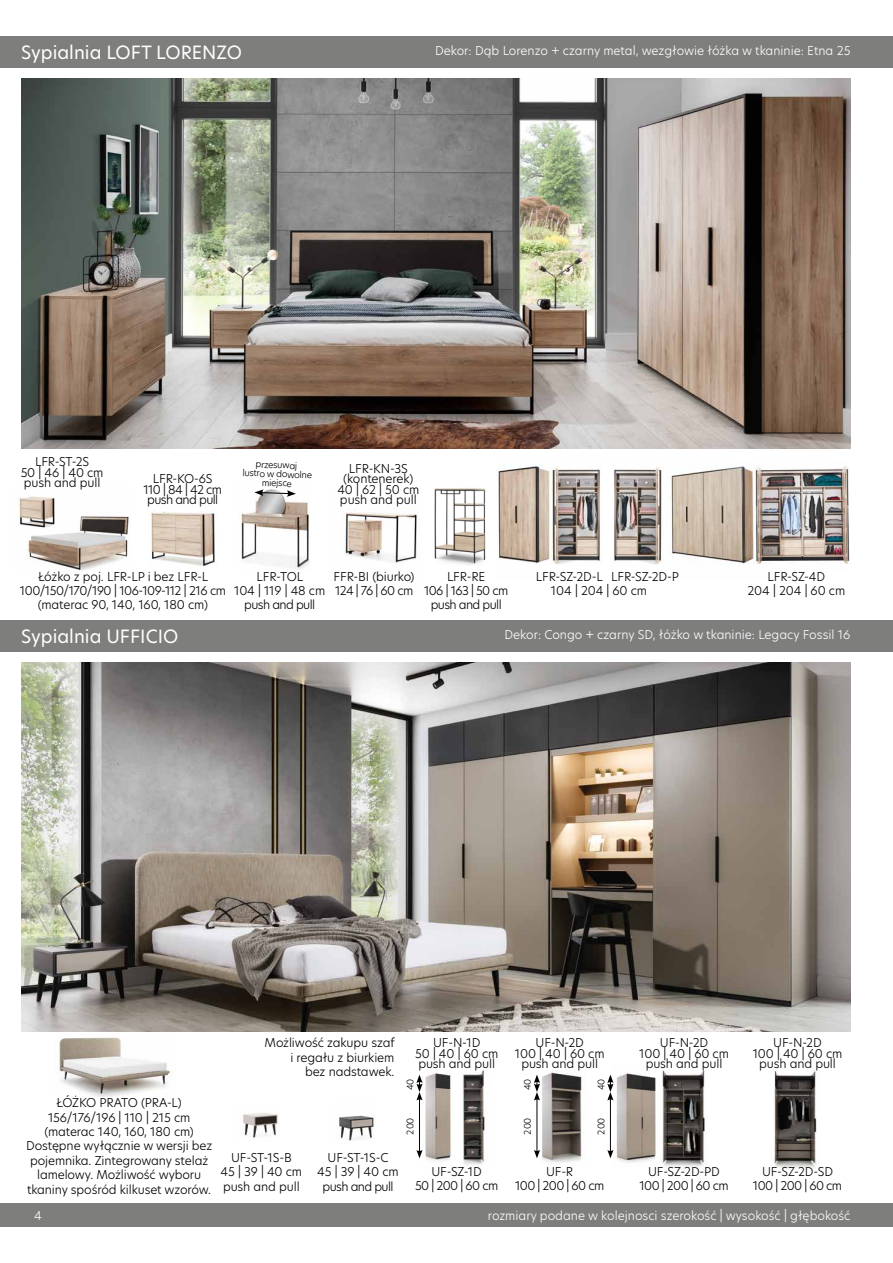
<style>
.page{position:relative;width:893px;height:1263px;background:#fff}
.page>*{position:absolute;margin:0;border:0;box-sizing:border-box;transform-origin:0 0}
.t1{font:18px "New Hero";color:#fff}
.t2{font:300 12px/14.4px "New Hero";letter-spacing:-.01em;color:#010202;text-align:center}
.t3{font:300 12px/14.4px "New Hero";letter-spacing:-.05em;color:#010202;text-align:center}
.t4{font:300 12px "New Hero";color:#fff}
.t5{font:300 12px/14.4px "New Hero";letter-spacing:-.035em;color:#010202;text-align:center}
.t6{font:300 9px/9px "New Hero";color:#000;text-align:center}
.t7{font:300 9px "New Hero";letter-spacing:-.01em;color:#010202}
</style>
<div class="page">
<div style="left:0;top:1203px;width:893px;height:24px;background:#7e7e7d"></div>
<img style="left:21px;top:662px;width:829px;height:370px">
<img style="left:149px;top:511px;width:66px;height:55px">
<img style="left:17px;top:499px;width:112px;height:72px">
<img style="left:18px;top:496px;width:39px;height:32px">
<img style="left:669px;top:466px;width:85px;height:98px">
<img style="left:754px;top:466px;width:96px;height:98px">
<img style="left:613px;top:467px;width:49px;height:97px">
<img style="left:345px;top:512px;width:72px;height:51px">
<img style="left:434px;top:488px;width:52px;height:77px">
<img style="left:498px;top:465px;width:53px;height:100px">
<img style="left:552px;top:467px;width:49px;height:97px">
<img style="left:241px;top:497px;width:68px;height:72px">
<img style="left:59px;top:1037px;width:111px;height:60px">
<img style="left:339px;top:1115px;width:35px;height:26px">
<img style="left:774px;top:1070px;width:43px;height:98px">
<img style="left:539px;top:1072px;width:43px;height:91px">
<img style="left:613px;top:1070px;width:92px;height:97px">
<img style="left:419px;top:1073px;width:32px;height:89px">
<img style="left:463px;top:1070px;width:22px;height:95px">
<img style="left:242px;top:1113px;width:37px;height:25px">
<svg style="left:254px;top:489px;width:42px;height:8px"></svg>
<hr style="left:419px;top:1098px;width:1px;height:54px;background:#000">
<svg style="left:416px;top:1150px;width:7px;height:8px"></svg>
<svg style="left:416px;top:1074px;width:7px;height:26px"></svg>
<hr style="left:537px;top:1098px;width:1px;height:54px;background:#000">
<svg style="left:534px;top:1150px;width:6px;height:8px"></svg>
<svg style="left:534px;top:1074px;width:6px;height:26px"></svg>
<hr style="left:610px;top:1098px;width:1px;height:54px;background:#000">
<svg style="left:607px;top:1150px;width:6px;height:8px"></svg>
<svg style="left:607px;top:1074px;width:6px;height:26px"></svg>
<img style="left:21px;top:78px;width:829px;height:370px">
<div style="left:0;top:36px;width:893px;height:31px;background:#7e7e7d"></div>
<div style="left:0;top:620px;width:893px;height:31px;background:#7e7e7d"></div>
<h1 class="t1" style="left:21px;top:40px;width:222px">Sypialnia LOFT LORENZO</h1>
<p class="t4" style="left:435px;top:43px;width:417px">Dekor: Dąb Lorenzo + czarny metal, wezgłowie łóżka w tkaninie: Etna 25</p>
<p class="t2" style="left:21px;top:456px;width:84px;line-height:10.5px">LFR-ST-2S<br>50 | 46 | 40 cm push and pull</p>
<p class="t3" style="left:144px;top:473px;width:80px;line-height:10.5px">LFR-KO-6S<br>110 | 84 | 42 cm push and pull</p>
<p class="t6" style="left:243px;top:459px;width:71px;rotate:2deg">przesuwaj<br>lustro w dowolne miejsce</p>
<p class="t2" style="left:337px;top:463px;width:84px;line-height:10.5px">LFR-KN-3S (kontenerek)<br>40 | 62 | 50 cm push and pull</p>
<p class="t2" style="left:20px;top:569px;width:208px">Łóżko z poj. LFR-LP i bez LFR-L<br>100/150/170/190 | 106-109-112 | 216 cm (materac 90, 140, 160, 180 cm)</p>
<p class="t3" style="left:424px;top:569px;width:86px">LFR-RE<br>106 | 163 | 50 cm push and pull</p>
<p class="t2" style="left:536px;top:569px;width:145px">LFR-SZ-2D-L LFR-SZ-2D-P</p>
<p class="t2" style="left:747px;top:569px;width:99px">LFR-SZ-4D<br>204 | 204 | 60 cm</p>
<p class="t2" style="left:334px;top:569px;width:82px;text-align:left">FFR-BI (biurko)<br>124 | 76 | 60 cm</p>
<p class="t5" style="left:234px;top:569px;width:93px">LFR-TOL<br>104 | 119 | 48 cm push and pull</p>
<p class="t2" style="left:551px;top:583px;width:98px">104 | 204 | 60 cm</p>
<h1 class="t1" style="left:21px;top:624px;width:158px">Sypialnia UFFICIO</h1>
<p class="t4" style="left:504px;top:627px;width:347px">Dekor: Congo + czarny SD, łóżko w tkaninie: Legacy Fossil 16</p>
<p class="t2" style="left:26px;top:1095px;width:188px">ŁÓŻKO PRATO (PRA-L)<br>156/176/196 | 110 | 215 cm (materac 140, 160, 180 cm)<br>Dostępne wyłącznie w wersji bez pojemnika. Zintegrowany stelaż lamelowy. Możliwość wyboru tkaniny spośród kilkuset wzorów.</p>
<p class="t2" style="left:265px;top:1035px;width:132px;text-align:right">Możliwość zakupu szaf i regału z biurkiem<br>bez nadstawek.</p>
<p class="t2" style="left:415px;top:1037px;width:85px;line-height:10.5px">UF-N-1D<br>50 | 40 | 60 cm push and pull</p>
<p class="t7" style="left:404px;top:1090px;width:13px;rotate:-90deg">40</p>
<p class="t2" style="left:515px;top:1037px;width:91px;line-height:10.5px">UF-N-2D<br>100 | 40 | 60 cm push and pull</p>
<p class="t7" style="left:521px;top:1090px;width:13px;rotate:-90deg">40</p>
<p class="t7" style="left:595px;top:1090px;width:13px;rotate:-90deg">40</p>
<p class="t2" style="left:639px;top:1037px;width:91px;line-height:10.5px">UF-N-2D<br>100 | 40 | 60 cm push and pull</p>
<p class="t2" style="left:753px;top:1037px;width:91px;line-height:10.5px">UF-N-2D<br>100 | 40 | 60 cm push and pull</p>
<p class="t2" style="left:221px;top:1150px;width:83px">UF-ST-1S-B<br>45 | 39 | 40 cm push and pull</p>
<p class="t3" style="left:317px;top:1150px;width:83px">UF-ST-1S-C<br>45 | 39 | 40 cm push and pull</p>
<p class="t7" style="left:404px;top:1134px;width:19px;rotate:-90deg">200</p>
<p class="t7" style="left:521px;top:1134px;width:19px;rotate:-90deg">200</p>
<p class="t7" style="left:595px;top:1134px;width:19px;rotate:-90deg">200</p>
<p class="t3" style="left:415px;top:1164px;width:85px">UF-SZ-1D<br>50 | 200 | 60 cm</p>
<p class="t3" style="left:515px;top:1164px;width:91px">UF-R<br>100 | 200 | 60 cm</p>
<p class="t3" style="left:639px;top:1164px;width:91px">UF-SZ-2D-PD<br>100 | 200 | 60 cm</p>
<p class="t3" style="left:753px;top:1164px;width:91px">UF-SZ-2D-SD<br>100 | 200 | 60 cm</p>
<p class="t4" style="left:34px;top:1207px;width:9px">4</p>
<p class="t4" style="left:488px;top:1207px;width:364px">rozmiary podane w kolejnosci szerokość | wysokość | głębokość</p>
</div>
